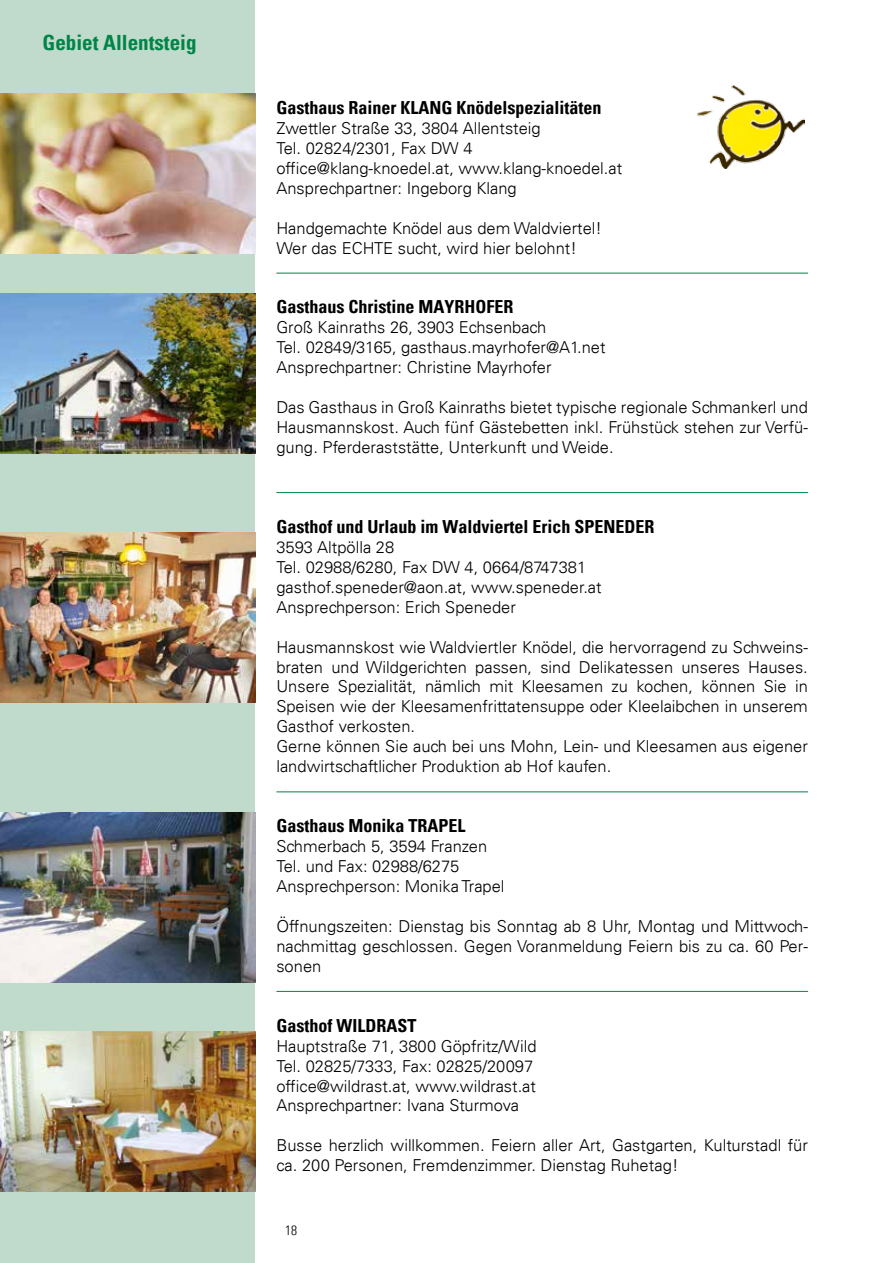
<style>
.page{position:relative;width:893px;height:1263px;background:#fff}
.page>*{position:absolute;margin:0;border:0;box-sizing:border-box;transform-origin:0 0}
.t1{font:700 condensed 21px "Univers";color:#008448}
.t2{font:700 condensed 18px "Univers";color:#000}
.t3{font:300 16.5px/20px "Univers";color:#000}
.t4{font:300 condensed 13.5px "Univers LT";color:#000}
</style>
<div class="page">
<div style="left:0;top:0;width:255px;height:1263px;background:#c0dbcc"></div>
<hr style="left:276px;top:273px;width:532px;height:1px;background:#008448">
<hr style="left:276px;top:492px;width:532px;height:1px;background:#008448">
<hr style="left:276px;top:791px;width:532px;height:1px;background:#008448">
<hr style="left:276px;top:991px;width:532px;height:1px;background:#008448">
<img style="left:0;top:1032px;width:255px;height:159px">
<img style="left:0;top:94px;width:255px;height:160px">
<img style="left:0;top:812px;width:255px;height:170px">
<img style="left:0;top:533px;width:255px;height:170px">
<img style="left:0;top:293px;width:255px;height:160px">
<img style="left:697px;top:85px;width:108px;height:83px">
<p class="t1" style="left:43px;top:30px;width:156px">Gebiet Allentsteig</p>
<p class="t2" style="left:276px;top:96px;width:327px">Gasthaus Rainer KLANG Knödelspezialitäten</p>
<p class="t3" style="left:276px;top:118px;width:347px">Zwettler Straße 33, 3804 Allentsteig<br>Tel. 02824/2301, Fax DW 4 office@klang-knoedel.at, www.klang-knoedel.at Ansprechpartner: Ingeborg Klang</p>
<p class="t3" style="left:276px;top:218px;width:327px">Handgemachte Knödel aus dem Waldviertel!<br>Wer das ECHTE sucht, wird hier belohnt!</p>
<p class="t2" style="left:276px;top:296px;width:238px">Gasthaus Christine MAYRHOFER</p>
<p class="t3" style="left:276px;top:317px;width:331px">Groß Kainraths 26, 3903 Echsenbach<br>Tel. 02849/3165, gasthaus.mayrhofer@A1.net<br>Ansprechpartner: Christine Mayrhofer</p>
<p class="t3" style="left:276px;top:397px;width:533px;text-align:justify">Das Gasthaus in Groß Kainraths bietet typische regionale Schmankerl und Hausmannskost. Auch fünf Gästebetten inkl. Frühstück stehen zur Verfü&shy;gung. Pferderaststätte, Unterkunft und Weide.</p>
<p class="t2" style="left:276px;top:515px;width:380px">Gasthof und Urlaub im Waldviertel Erich SPENEDER</p>
<p class="t3" style="left:276px;top:537px;width:327px">3593 Altpölla 28<br>Tel. 02988/6280, Fax DW 4, 0664/8747381 gasthof.speneder@aon.at, www.speneder.at Ansprechperson: Erich Speneder</p>
<p class="t3" style="left:276px;top:637px;width:533px">Hausmannskost wie Waldviertler Knödel, die hervorragend zu Schweins&shy;braten und Wildgerichten passen, sind Delikatessen unseres Hauses.<br>Unsere Spezialität, nämlich mit Kleesamen zu kochen, können Sie in Speisen wie der Kleesamenfrittatensuppe oder Kleelaibchen in unserem Gasthof verkosten.<br>Gerne können Sie auch bei uns Mohn, Lein- und Kleesamen aus eigener landwirtschaftlicher Produktion ab Hof kaufen.</p>
<p class="t2" style="left:276px;top:815px;width:190px">Gasthaus Monika TRAPEL</p>
<p class="t3" style="left:276px;top:836px;width:230px">Schmerbach 5, 3594 Franzen<br>Tel. und Fax: 02988/6275<br>Ansprechperson: Monika Trapel</p>
<p class="t3" style="left:276px;top:916px;width:533px;text-align:justify">Öffnungszeiten: Dienstag bis Sonntag ab 8 Uhr, Montag und Mittwoch&shy;nachmittag geschlossen. Gegen Voranmeldung Feiern bis zu ca. 60 Per&shy;sonen</p>
<p class="t2" style="left:276px;top:1014px;width:142px">Gasthof WILDRAST</p>
<p class="t3" style="left:276px;top:1036px;width:262px">Hauptstraße 71, 3800 Göpfritz/Wild Tel. 02825/7333, Fax: 02825/20097 office@wildrast.at, www.wildrast.at Ansprechpartner: Ivana Sturmova</p>
<p class="t3" style="left:276px;top:1135px;width:533px">Busse herzlich willkommen. Feiern aller Art, Gastgarten, Kulturstadl für ca. 200 Personen, Fremdenzimmer. Dienstag Ruhetag!</p>
<p class="t4" style="left:285px;top:1222px;width:13px">18</p>
</div>
